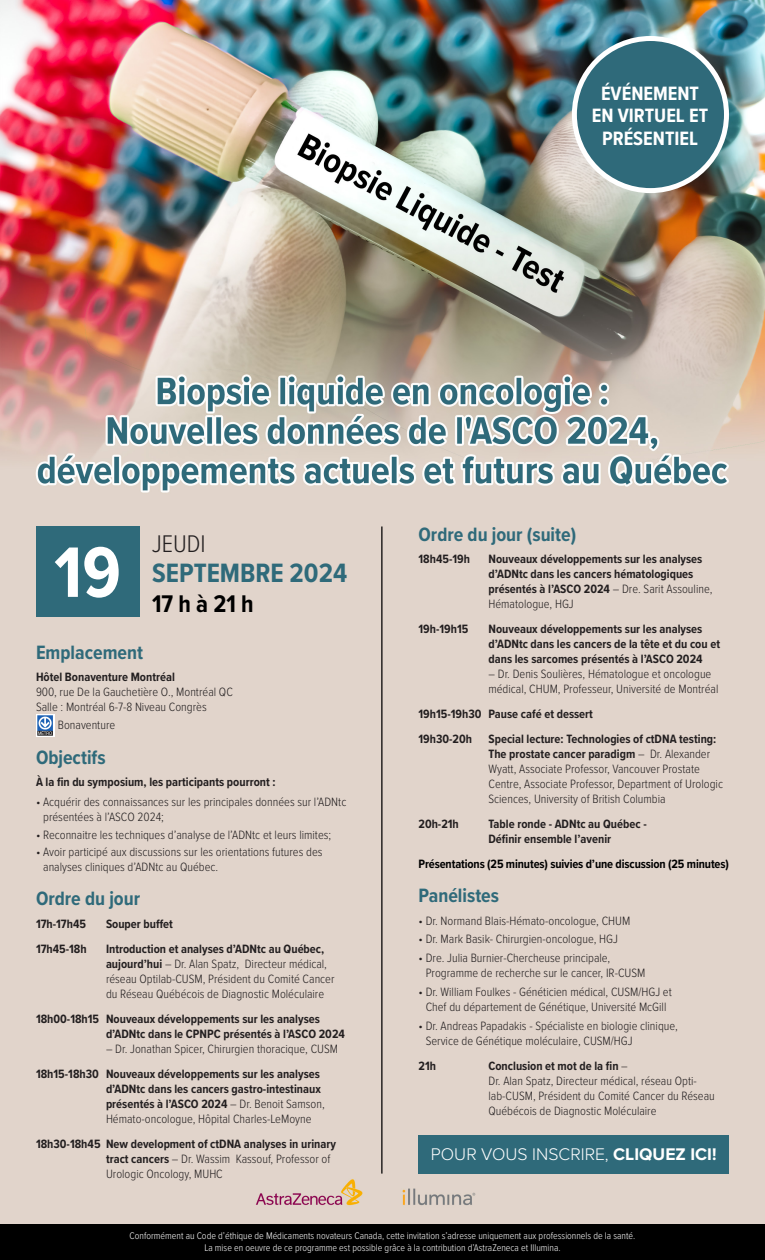
<style>
.page{position:relative;width:765px;height:1260px;background:#fff}
.page>*{position:absolute;margin:0;border:0;box-sizing:border-box;transform-origin:0 0}
.t1{font:700 74px "Proxima Nova Cond";color:#fff}
.t2{font:700 27.5px "Proxima Nova Cond";color:#2f6a7a}
.t3{font:700 25px "Proxima Nova Cond";color:#000}
.t4{font:300 25px "Proxima Nova Cond";color:#231f20}
.t5{font:700 20px "Proxima Nova Cond";color:#2f6a7a}
.t6{font:700 20px/22.5px "Proxima Nova Cond";color:#fff;text-align:center}
.t7{font:300 17.5px "Proxima Nova";color:#fff}
.t8{font:300 12.5px/15px "Proxima Nova Cond";color:#231f20}
.t9{font:700 12.5px/15px "Proxima Nova Cond";color:#231f20}
.t10{font:700 12.5px "Proxima Nova Cond";letter-spacing:-.01em;color:#000}
.t11{font:300 10px/12px "Proxima Nova Cond";color:#fff;text-align:center}
.s1{font-weight:700}
.s2{font-weight:300}
</style>
<div class="page">
<img style="left:0;top:0;width:765px;height:1224px">
<div style="left:418px;top:1135px;width:311px;height:39px;background:#2f6a7a"></div>
<div style="left:0;top:1224px;width:765px;height:36px;background:#000"></div>
<div style="left:36px;top:526px;width:103px;height:91px;background:#2f6a7a"></div>
<hr style="left:381px;top:527px;width:1px;height:647px;background:#000">
<div style="left:574px;top:38px;width:152px;height:153px;background:#2f6a7a;border-radius:50%"></div>
<div style="left:572px;top:36px;width:157px;height:157px;border:5px solid #fff;border-radius:50%"></div>
<img style="left:36px;top:715px;width:18px;height:22px">
<h3 class="t6" style="left:592px;top:82px;width:118px">ÉVÉNEMENT<br>EN VIRTUEL ET<br>PRÉSENTIEL</h3>
<h1 class="t1" style="left:54px;top:518px;width:68px">19</h1>
<h3 class="t4" style="left:152px;top:525px;width:55px">JEUDI</h3>
<h2 class="t2" style="left:152px;top:552px;width:197px">SEPTEMBRE 2024</h2>
<h3 class="t3" style="left:152px;top:585px;width:103px">17 h à 21 h</h3>
<h3 class="t5" style="left:36px;top:638px;width:109px">Emplacement</h3>
<p class="t9" style="left:36px;top:669px;width:140px">Hôtel Bonaventure Montréal</p>
<p class="t8" style="left:36px;top:684px;width:198px">900, rue De la Gauchetière O., Montréal QC<br>Salle : Montréal 6-7-8 Niveau Congrès</p>
<p class="t8" style="left:58px;top:717px;width:59px">Bonaventure</p>
<h3 class="t5" style="left:36px;top:743px;width:71px">Objectifs</h3>
<p class="t9" style="left:36px;top:774px;width:241px">À la fin du symposium, les participants pourront :</p>
<p class="t8" style="left:43px;top:794px;width:305px;text-indent:-7px">• Acquérir des connaissances sur les principales données sur l’ADNtc présentées à l’ASCO 2024;</p>
<p class="t8" style="left:36px;top:827px;width:297px">• Reconnaitre les techniques d’analyse de l’ADNtc et leurs limites;</p>
<p class="t8" style="left:43px;top:844px;width:281px;text-indent:-7px">• Avoir participé aux discussions sur les orientations futures des analyses cliniques d’ADNtc au Québec.</p>
<h3 class="t5" style="left:36px;top:884px;width:106px">Ordre du jour</h3>
<p class="t9" style="left:36px;top:916px;width:52px">17h-17h45</p>
<p class="t9" style="left:106px;top:916px;width:69px">Souper buffet</p>
<p class="t9" style="left:36px;top:941px;width:52px">17h45-18h</p>
<p class="t8" style="left:106px;top:940px;width:230px"><span class="s1">Introduction et analyses d’ADNtc au Québec, aujourd’hui</span> – Dr. Alan Spatz, Directeur médical, réseau Optilab-CUSM, Président du Comité Cancer du Réseau Québécois de Diagnostic Moléculaire</p>
<p class="t9" style="left:106px;top:1011px;width:240px;text-indent:-70px">18h00-18h15 Nouveaux développements sur les analyses d’ADNtc dans le CPNPC présentés à l’ASCO 2024</p>
<p class="t8" style="left:106px;top:1040px;width:234px">– Dr. Jonathan Spicer, Chirurgien thoracique, CUSM</p>
<p class="t9" style="left:106px;top:1066px;width:220px;text-indent:-70px">18h15-18h30 Nouveaux développements sur les analyses d’ADNtc dans les cancers gastro-intestinaux présentés à l’ASCO 2024 <span class="s2">– Dr. Benoit Samson, Hémato-oncologue, Hôpital Charles-LeMoyne</span></p>
<p class="t9" style="left:106px;top:1136px;width:232px;text-indent:-70px">18h30-18h45 New development of ctDNA analyses in urinary tract cancers <span class="s2">– Dr. Wassim Kassouf, Professor of<br>Urologic Oncology, MUHC</span></p>
<h3 class="t5" style="left:418px;top:520px;width:159px">Ordre du jour (suite)</h3>
<p class="t9" style="left:418px;top:552px;width:53px">18h45-19h</p>
<p class="t9" style="left:488px;top:552px;width:226px">Nouveaux développements sur les analyses d’ADNtc dans les cancers hématologiques présentés à l’ASCO 2024 <span class="s2">– Dre. Sarit Assouline, Hématologue, HGJ</span></p>
<p class="t9" style="left:418px;top:622px;width:51px">19h-19h15</p>
<p class="t9" style="left:488px;top:622px;width:233px">Nouveaux développements sur les analyses d’ADNtc dans les cancers de la tête et du cou et dans les sarcomes présentés à l’ASCO 2024</p>
<p class="t8" style="left:488px;top:666px;width:231px">– Dr. Denis Soulières, Hématologue et oncologue médical, CHUM, Professeur, Université de Montréal</p>
<p class="t9" style="left:418px;top:702px;width:176px;line-height:25px">19h15-19h30 Pause café et dessert<br>19h30-20h</p>
<p class="t8" style="left:488px;top:731px;width:236px"><span class="s1">Special lecture: Technologies of ctDNA testing:<br>The prostate cancer paradigm</span> – Dr. Alexander Wyatt, Associate Professor, Vancouver Prostate Centre, Associate Professor, Department of Urologic Sciences, University of British Columbia</p>
<p class="t9" style="left:418px;top:817px;width:42px">20h-21h</p>
<p class="t9" style="left:488px;top:817px;width:160px">Table ronde - ADNtc au Québec -<br>Définir ensemble l’avenir</p>
<p class="t10" style="left:418px;top:855px;width:312px">Présentations (25 minutes) suivies d’une discussion (25 minutes)</p>
<h3 class="t5" style="left:418px;top:881px;width:82px">Panélistes</h3>
<p class="t8" style="left:418px;top:912px;width:213px">• Dr. Normand Blais-Hémato-oncologue, CHUM</p>
<p class="t8" style="left:418px;top:931px;width:201px">• Dr. Mark Basik- Chirurgien-oncologue, HGJ</p>
<p class="t8" style="left:426px;top:950px;width:221px;text-indent:-7px">• Dre. Julia Burnier-Chercheuse principale,<br>Programme de recherche sur le cancer, IR-CUSM</p>
<p class="t8" style="left:418px;top:984px;width:255px;text-align:center">• Dr. William Foulkes - Généticien médical, CUSM/HGJ et<br>Chef du département de Génétique, Université McGill</p>
<p class="t8" style="left:426px;top:1017px;width:254px;text-indent:-7px">• Dr. Andreas Papadakis - Spécialiste en biologie clinique,<br>Service de Génétique moléculaire, CUSM/HGJ</p>
<p class="t9" style="left:418px;top:1058px;width:19px">21h</p>
<p class="t8" style="left:488px;top:1057px;width:228px"><span class="s1">Conclusion et mot de la fin</span> –<br>Dr. Alan Spatz, Directeur médical, réseau Opti&shy;lab-CUSM, Président du Comité Cancer du Réseau Québécois de Diagnostic Moléculaire</p>
<h3 class="t7" style="left:431px;top:1141px;width:287px">POUR VOUS INSCRIRE, <span class="s1">CLIQUEZ ICI!</span></h3>
<p class="t11" style="left:130px;top:1229px;width:507px">Conformément au Code d’éthique de Médicaments novateurs Canada, cette invitation s’adresse uniquement aux professionnels de la santé.<br>La mise en oeuvre de ce programme est possible grâce à la contribution d’AstraZeneca et Illumina.</p>
</div>
